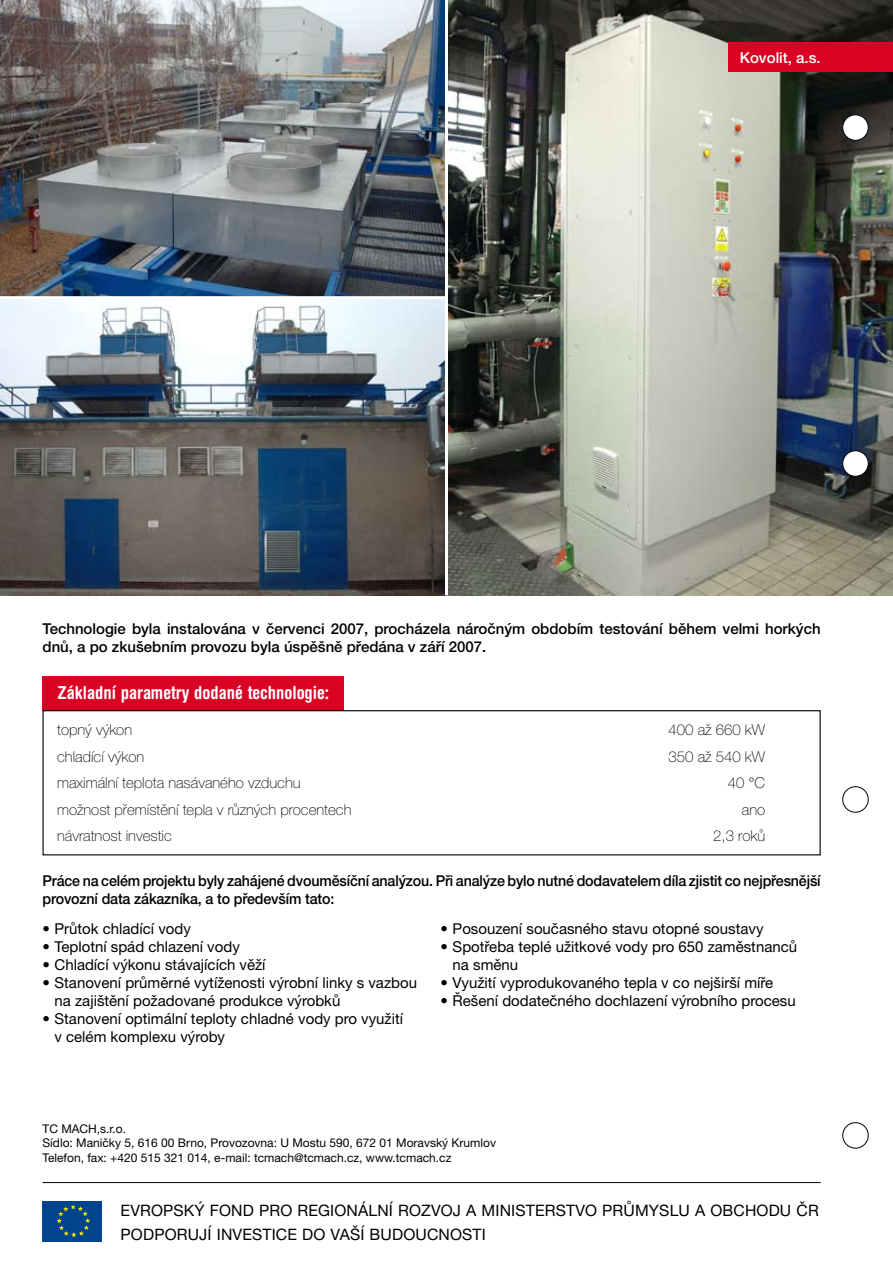
<style>
.page{position:relative;width:893px;height:1263px;background:#fff}
.page>*{position:absolute;margin:0;border:0;box-sizing:border-box;transform-origin:0 0}
.t1{font:700 condensed 18px "Helvetica Rounded CE";color:#fff}
.t2{font:15.75px/24px "Helvetica Neue LT Pro";letter-spacing:.01em;color:#000}
.t3{font:15px/18px "Helvetica Neue LT Pro";color:#000}
.t4{font:100 15px "Helvetica Neue LT Pro";color:#000}
.t5{font:500 15px/18px "Helvetica Neue LT Pro";letter-spacing:-.01em;color:#000;scale:.95 1}
.t6{font:500 15px/18px "Helvetica Neue LT Pro";letter-spacing:-.01em;color:#000}
.t7{font:500 15px "Helvetica Neue LT Pro";color:#fff}
.t8{font:12px/14.4px "Helvetica Neue LT Pro";color:#000}
</style>
<div class="page">
<img style="left:0;top:0;width:893px;height:595px">
<div style="left:43px;top:676px;width:301px;height:34px;background:#da0223"></div>
<div style="left:43px;top:710px;width:778px;height:145px;border:1px solid #000"></div>
<div style="left:43px;top:1202px;width:59px;height:40px;background:#00448d"></div>
<svg style="left:57px;top:1204px;width:33px;height:33px"></svg>
<hr style="left:43px;top:1182px;width:778px;height:1px;background:#000">
<hr style="left:0;top:296px;width:446px;height:3px;background:#fff">
<hr style="left:445px;top:0;width:3px;height:595px;background:#fff">
<div style="left:728px;top:43px;width:165px;height:29px;background:#da0223"></div>
<div style="left:843px;top:115px;width:25px;height:25px;background:#fff;border-radius:50%"></div>
<div style="left:842px;top:115px;width:26px;height:26px;border:1px solid #000;border-radius:50%"></div>
<div style="left:843px;top:451px;width:25px;height:25px;background:#fff;border-radius:50%"></div>
<div style="left:842px;top:451px;width:26px;height:25px;border:1px solid #000;border-radius:50%"></div>
<div style="left:842px;top:786px;width:26px;height:26px;border:1px solid #000;border-radius:50%"></div>
<div style="left:842px;top:1122px;width:26px;height:26px;border:1px solid #000;border-radius:50%"></div>
<p class="t7" style="left:740px;top:48px;width:82px">Kovolit, a.s.</p>
<p class="t6" style="left:43px;top:619px;width:780px">Technologie byla instalována v červenci 2007, procházela náročným obdobím testování během velmi horkých dnů, a po zkušebním provozu byla úspěšně předána v září 2007.</p>
<p class="t1" style="left:57px;top:682px;width:273px">Základní parametry dodané technologie:</p>
<p class="t4" style="left:57px;top:721px;width:76px">topný výkon</p>
<p class="t4" style="left:668px;top:721px;width:98px">400 až 660 kW</p>
<p class="t4" style="left:57px;top:747px;width:89px">chladící výkon</p>
<p class="t4" style="left:668px;top:747px;width:98px">350 až 540 kW</p>
<p class="t4" style="left:57px;top:774px;width:245px">maximální teplota nasávaného vzduchu</p>
<p class="t4" style="left:728px;top:774px;width:39px">40 °C</p>
<p class="t4" style="left:57px;top:800px;width:296px">možnost přemístění tepla v různých procentech</p>
<p class="t4" style="left:742px;top:800px;width:25px">ano</p>
<p class="t4" style="left:57px;top:827px;width:116px">návratnost investic</p>
<p class="t4" style="left:713px;top:827px;width:53px">2,3 roků</p>
<p class="t5" style="left:43px;top:872px;width:821px">Práce na celém projektu byly zahájené dvouměsíční analýzou. Při analýze bylo nutné dodavatelem díla zjistit co nejpřesnější provozní data zákazníka, a to především tato:</p>
<p class="t3" style="left:43px;top:919px;width:150px">• Průtok chladící vody</p>
<p class="t3" style="left:43px;top:937px;width:199px">• Teplotní spád chlazení vody</p>
<p class="t3" style="left:43px;top:955px;width:225px">• Chladící výkonu stávajících věží</p>
<p class="t3" style="left:55px;top:973px;width:364px;text-indent:-12px">• Stanovení průměrné vytíženosti výrobní linky s vazbou na zajištění požadované produkce výrobků</p>
<p class="t3" style="left:55px;top:1009px;width:350px;text-indent:-12px">• Stanovení optimální teploty chladné vody pro využití v celém komplexu výroby</p>
<p class="t3" style="left:441px;top:919px;width:324px">• Posouzení současného stavu otopné soustavy</p>
<p class="t3" style="left:453px;top:937px;width:346px;text-indent:-12px">• Spotřeba teplé užitkové vody pro 650 zaměstnanců na směnu</p>
<p class="t3" style="left:441px;top:973px;width:334px">• Využití vyprodukovaného tepla v co nejširší míře</p>
<p class="t3" style="left:441px;top:991px;width:357px">• Řešení dodatečného dochlazení výrobního procesu</p>
<p class="t8" style="left:43px;top:1121px;width:455px">TC MACH,s.r.o.<br>Sídlo: Maničky 5, 616 00 Brno, Provozovna: U Mostu 590, 672 01 Moravský Krumlov<br>Telefon, fax: +420 515 321 014, e-mail: tcmach@tcmach.cz, www.tcmach.cz</p>
<p class="t2" style="left:121px;top:1198px;width:700px">EVROPSKÝ FOND PRO REGIONÁLNÍ ROZVOJ A MINISTERSTVO PRŮMYSLU A OBCHODU ČR<br>PODPORUJÍ INVESTICE DO VAŠÍ BUDOUCNOSTI</p>
</div>
